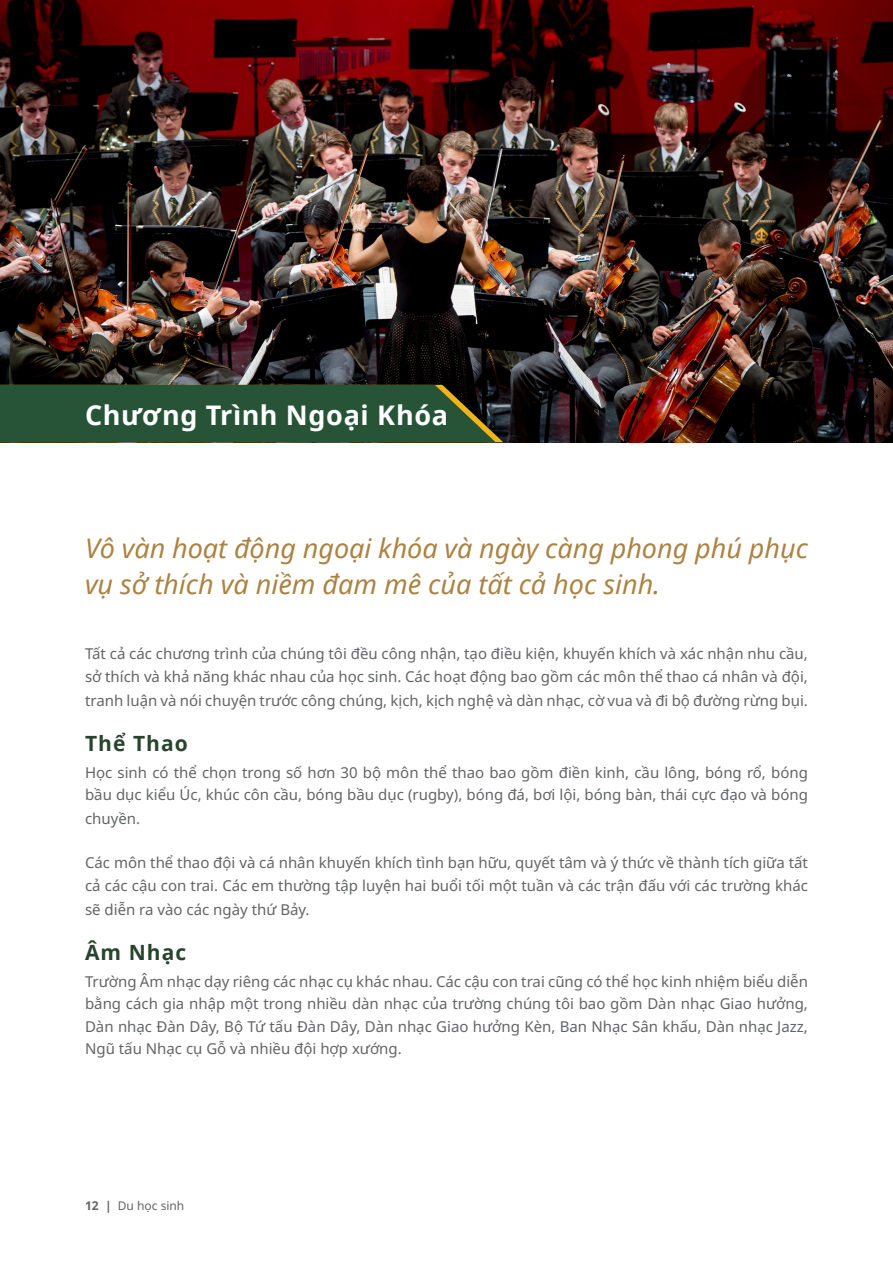
<style>
.page{position:relative;width:893px;height:1263px;background:#fff}
.page>*{position:absolute;margin:0;border:0;box-sizing:border-box;transform-origin:0 0}
.xquote{font:italic 27px/36px "Noto Sans";color:#ab8242}
.Main_Heading{font:700 27px "Noto Sans";letter-spacing:.02em;color:#fff}
.xsubhead1{font:700 21px "Noto Sans";letter-spacing:.05em;color:#27442c}
.xbody{font:15px/22.5px "Noto Sans";color:#636466}
.xpara{font:15px/22.5px "Noto Sans";color:#636466}
.t1{font:12px "Noto Sans";color:#636466}
.s1{font-weight:700}
</style>
<div class="page">
<img style="left:0;top:0;width:893px;height:442px">
<svg style="left:0;top:385px;width:503px;height:57px;background:#285134"></svg>
<p class="Main_Heading" style="left:85px;top:396px;width:364px">Chương Trình Ngoại Khóa</p>
<p class="xquote" style="left:85px;top:530px;width:724px">Vô vàn hoạt động ngoại khóa và ngày càng phong phú phục vụ sở thích và niềm đam mê của tất cả học sinh.</p>
<p class="xbody" style="left:85px;top:643px;width:724px">Tất cả các chương trình của chúng tôi đều công nhận, tạo điều kiện, khuyến khích và xác nhận nhu cầu, sở thích và khả năng khác nhau của học sinh. Các hoạt động bao gồm các môn thể thao cá nhân và đội,</p>
<p class="xbody" style="left:85px;top:689px;width:724px">tranh luận và nói chuyện trước công chúng, kịch, kịch nghệ và dàn nhạc, cờ vua và đi bộ đường rừng bụi.</p>
<p class="xsubhead1" style="left:85px;top:729px;width:104px">Thể Thao</p>
<p class="xbody" style="left:85px;top:761px;width:724px">Học sinh có thể chọn trong số hơn 30 bộ môn thể thao bao gồm điền kinh, cầu lông, bóng rổ, bóng bầu dục kiểu Úc, khúc côn cầu, bóng bầu dục (rugby), bóng đá, bơi lội, bóng bàn, thái cực đạo và bóng</p>
<p class="xbody" style="left:85px;top:808px;width:57px">chuyền.</p>
<p class="xpara" style="left:85px;top:852px;width:724px">Các môn thể thao đội và cá nhân khuyến khích tình bạn hữu, quyết tâm và ý thức về thành tích giữa tất cả các cậu con trai. Các em thường tập luyện hai buổi tối một tuần và các trận đấu với các trường khác</p>
<p class="xpara" style="left:85px;top:898px;width:226px">sẽ diễn ra vào các ngày thứ Bảy.</p>
<p class="xsubhead1" style="left:85px;top:937px;width:103px">Âm Nhạc</p>
<p class="xbody" style="left:85px;top:970px;width:724px;text-align:justify">Trường Âm nhạc dạy riêng các nhạc cụ khác nhau. Các cậu con trai cũng có thể học kinh nhiệm biểu diễn bằng cách gia nhập một trong nhiều dàn nhạc của trường chúng tôi bao gồm Dàn nhạc Giao hưởng, Dàn nhạc Đàn Dây, Bộ Tứ tấu Đàn Dây, Dàn nhạc Giao hưởng Kèn, Ban Nhạc Sân khấu, Dàn nhạc Jazz, Ngũ tấu Nhạc cụ Gỗ và nhiều đội hợp xướng.</p>
<p class="t1" style="left:85px;top:1197px;width:101px"><span class="s1">12 |</span> Du học sinh</p>
</div>
